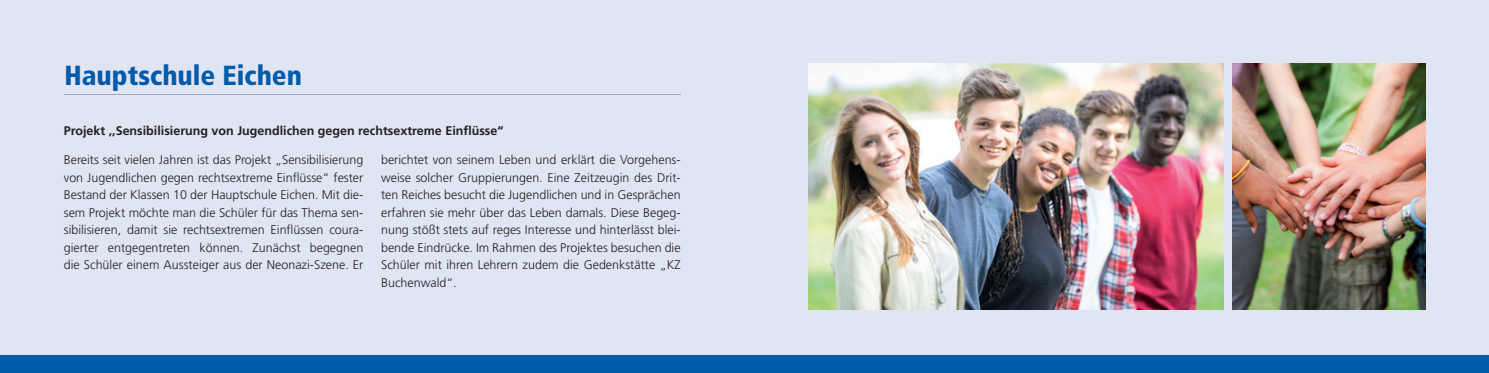
<style>
.page{position:relative;width:1489px;height:373px;background:#fff}
.page>*{position:absolute;margin:0;border:0;box-sizing:border-box;transform-origin:0 0}
.t1{font:900 condensed 27.5px "Frutiger";color:#015aaa}
.t2{font:300 12.5px/17.5px "Frutiger";color:#231f20;text-align:justify}
.t3{font:700 12.5px "Frutiger";color:#231f20}
</style>
<div class="page">
<div style="left:0;top:0;width:1488px;height:354px;background:#e0e5f3"></div>
<div style="left:0;top:354px;width:1488px;height:18px;background:#015aaa"></div>
<hr style="left:64px;top:94px;width:616px;height:1px;background:#97a9ce">
<img style="left:1232px;top:64px;width:192px;height:244px">
<img style="left:808px;top:64px;width:414px;height:244px">
<h1 class="t1" style="left:64px;top:58px;width:239px">Hauptschule Eichen</h1>
<p class="t3" style="left:64px;top:122px;width:441px">Projekt ,,Sensibilisierung von Jugendlichen gegen rechtsextreme Einflüsse“</p>
<p class="t2" style="left:64px;top:151px;width:301px">Bereits seit vielen Jahren ist das Projekt „Sensibilisierung von Jugendlichen gegen rechtsextreme Einflüsse“ fester Bestand der Klassen 10 der Hauptschule Eichen. Mit die&shy;sem Projekt möchte man die Schüler für das Thema sen&shy;sibilisieren, damit sie rechtsextremen Einflüssen coura&shy;gierter entgegentreten können. Zunächst begegnen die Schüler einem Aussteiger aus der Neonazi-Szene. Er</p>
<p class="t2" style="left:381px;top:151px;width:301px">berichtet von seinem Leben und erklärt die Vorgehens&shy;weise solcher Gruppierungen. Eine Zeitzeugin des Drit&shy;ten Reiches besucht die Jugendlichen und in Gesprächen erfahren sie mehr über das Leben damals. Diese Begeg&shy;nung stößt stets auf reges Interesse und hinterlässt blei&shy;bende Eindrücke. Im Rahmen des Projektes besuchen die Schüler mit ihren Lehrern zudem die Gedenkstätte „KZ Buchenwald“.</p>
</div>
